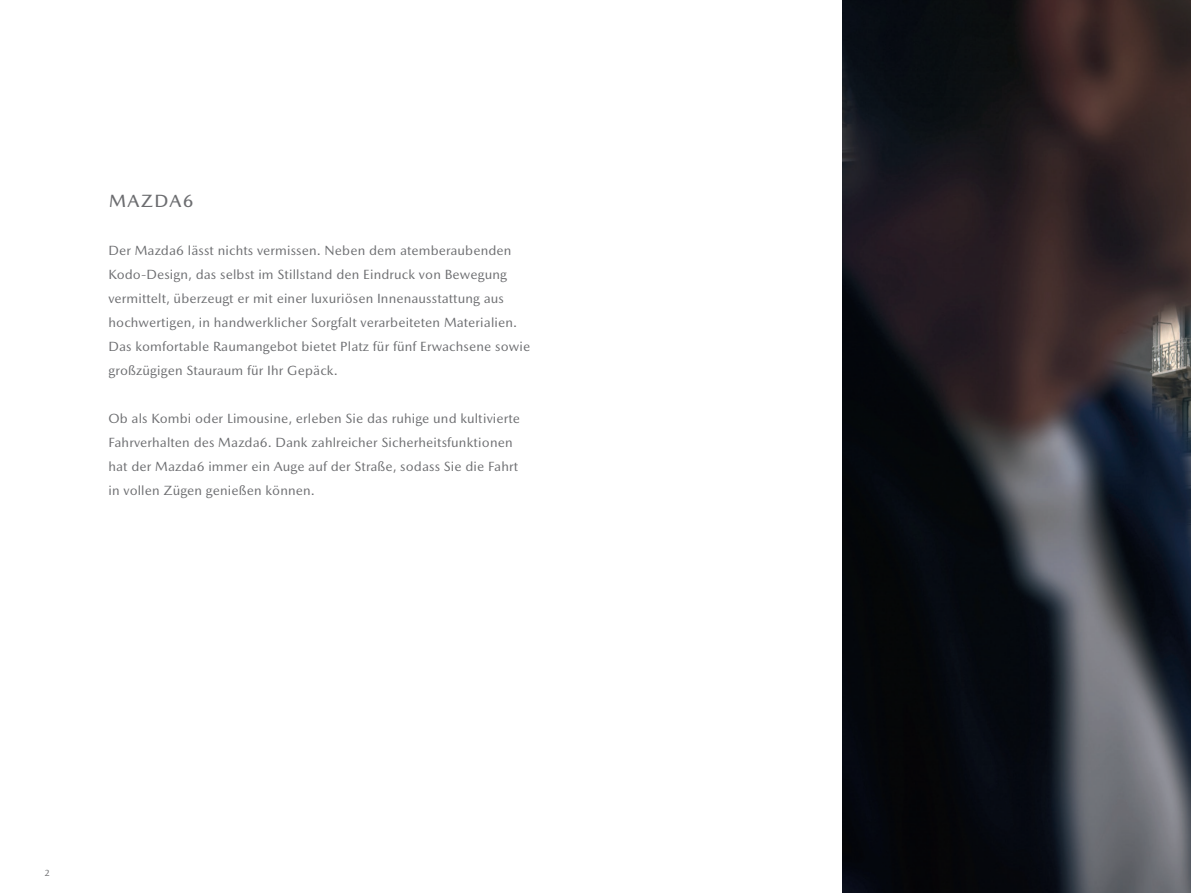
<style>
.page{position:relative;width:1191px;height:893px;background:#fff}
.page>*{position:absolute;margin:0;border:0;box-sizing:border-box;transform-origin:0 0}
.Innenteil_HL_Copy{font:500 18px "Mazda Type";letter-spacing:.075em;color:#6c6d70}
.Innenteil_Copy{font:13.5px/24px "Mazda Type";letter-spacing:.01em;color:#6c6d70}
.Seitenzahl{font:9px "Mazda Type";color:#6c6d70}
</style>
<div class="page">
<img style="left:842px;top:0;width:349px;height:893px">
<p class="Innenteil_HL_Copy" style="left:109px;top:190px;width:86px">MAZDA6</p>
<p class="Innenteil_Copy" style="left:108px;top:238px;width:423px">Der Mazda6 lässt nichts vermissen. Neben dem atemberaubenden Kodo-Design, das selbst im Stillstand den Eindruck von Bewegung vermittelt, überzeugt er mit einer luxuriösen Innenausstattung aus hochwertigen, in handwerklicher Sorgfalt verarbeiteten Materialien.<br>Das komfortable Raumangebot bietet Platz für fünf Erwachsene sowie großzügigen Stauraum für Ihr Gepäck.</p>
<p class="Innenteil_Copy" style="left:108px;top:406px;width:413px">Ob als Kombi oder Limousine, erleben Sie das ruhige und kultivierte Fahrverhalten des Mazda6. Dank zahlreicher Sicherheitsfunktionen hat der Mazda6 immer ein Auge auf der Straße, sodass Sie die Fahrt in vollen Zügen genießen können.</p>
<p class="Seitenzahl" style="left:45px;top:868px;width:7px">2</p>
</div>
